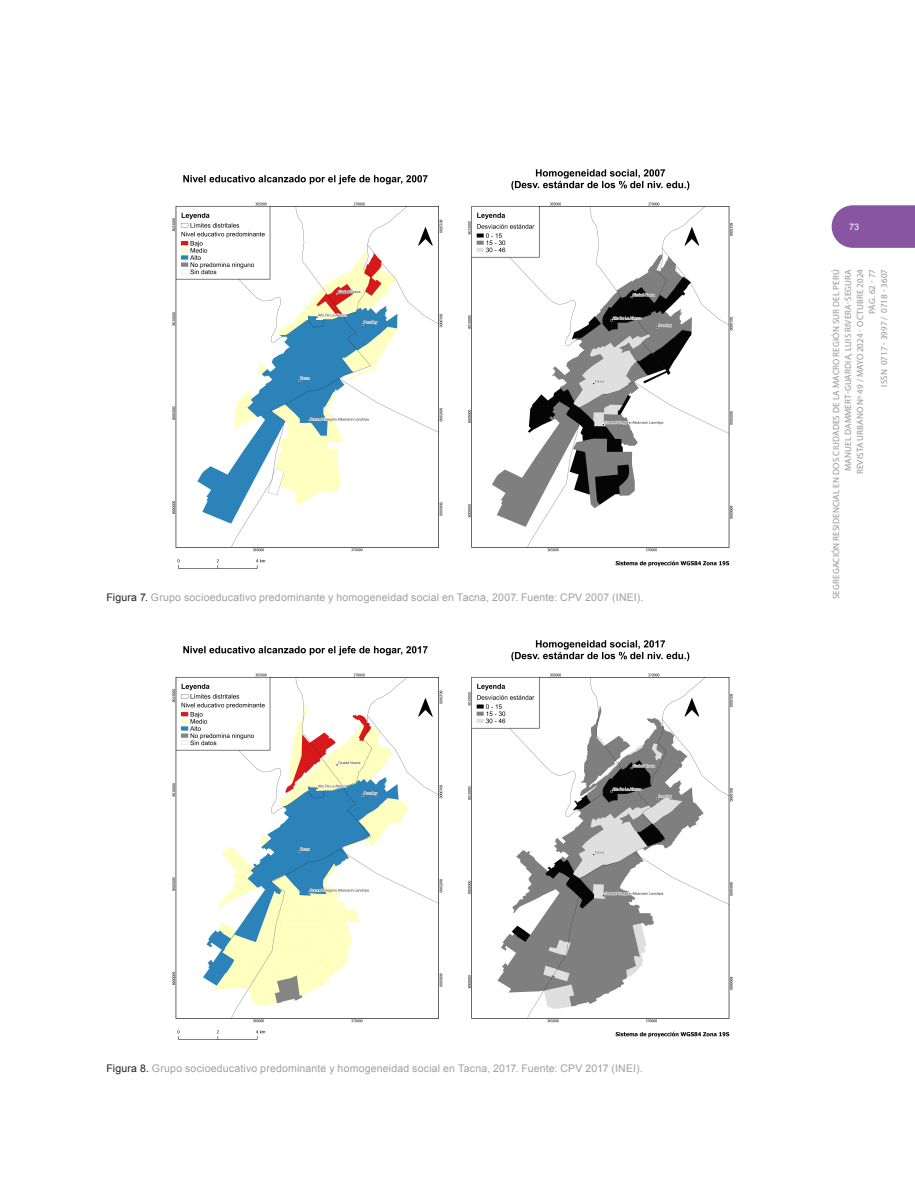
<style>
.page{position:relative;width:915px;height:1191px;background:#fff}
.page>*{position:absolute;margin:0;border:0;box-sizing:border-box;transform-origin:0 0}
._13_Pie_Foto{font:10.5px "Arial";letter-spacing:.02em;color:#9d9fa2}
.t1{font:9px/12px "Myriad Pro";letter-spacing:.02em;color:#939598;text-align:right}
.t2{font:9px "Arial";color:#fff}
.s1{color:#231f20}
</style>
<div class="page">
<svg style="left:831px;top:205px;width:83px;height:43px;background:#9160a8"></svg>
<img style="left:172px;top:169px;width:561px;height:400px">
<img style="left:172px;top:640px;width:561px;height:400px">
<p class="_13_Pie_Foto" style="left:106px;top:590px;width:538px"><span class="s1">Figura 7.</span> Grupo socioeducativo predominante y homogeneidad social en Tacna, 2007. Fuente: CPV 2007 (INEI).</p>
<p class="_13_Pie_Foto" style="left:106px;top:1061px;width:537px"><span class="s1">Figura 8.</span> Grupo socioeducativo predominante y homogeneidad social en Tacna, 2017. Fuente: CPV 2017 (INEI).</p>
<p class="t2" style="left:848px;top:221px;width:12px">73</p>
<p class="t1" style="left:829px;top:599px;width:332px;rotate:-90deg">SEGREGACIÓN RESIDENCIAL EN DOS CIUDADES DE LA MACRO REGIÓN SUR DEL PERÚ MANUEL DAMMERT-GUARDIA, LUIS RIVERA-SEGURA<br>REVISTA URBANO Nº 49 / MAYO 2024 - OCTUBRE 2024<br>PÁG. 62 - 77<br>ISSN 0717 - 3997 / 0718 - 3607</p>
</div>
